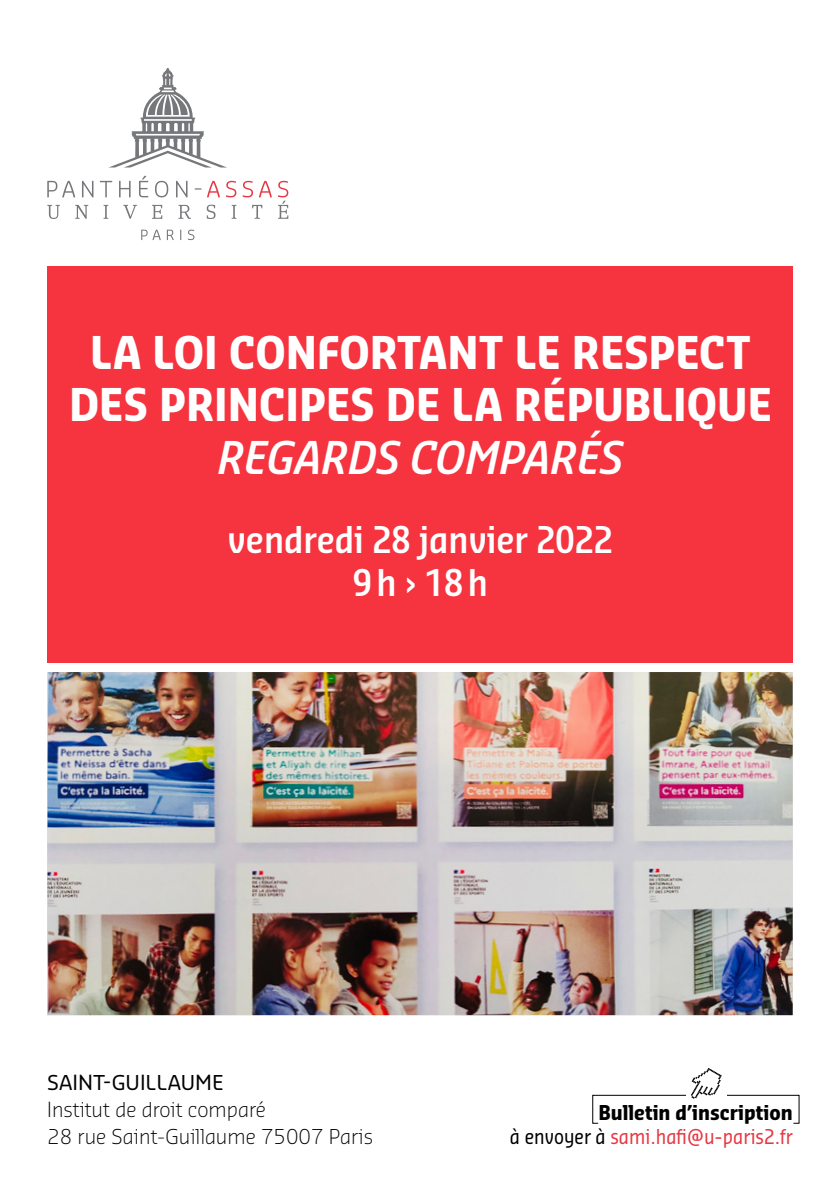
<style>
.page{position:relative;width:840px;height:1191px;background:#fff}
.page>*{position:absolute;margin:0;border:0;box-sizing:border-box;transform-origin:0 0}
.t1{font:700 44px/52.8px "Sansa Con Pro";color:#fff;text-align:center}
.t2{font:italic 600 44px "Sansa Con Pro";color:#fff}
.t3{font:600 36px/43.2px "Sansa Con Pro";color:#fff;text-align:center}
.t4{font:300 20px/26.8px "Sansa Pro";color:#000}
.t5{font:700 20px/24px "Sansa Con Pro";color:#000;text-align:right}
.t6{font:20px "Sansa Pro";color:#000}
.s1{font-weight:400}
.s2{font-weight:400;color:#e83843}
</style>
<div class="page">
<svg style="left:592px;top:1068px;width:207px;height:56px"></svg>
<img style="left:47px;top:672px;width:745px;height:343px">
<div style="left:47px;top:266px;width:745px;height:397px;background:#f5343f"></div>
<svg style="left:47px;top:181px;width:28px;height:16px"></svg>
<svg style="left:82px;top:181px;width:11px;height:16px"></svg>
<svg style="left:100px;top:181px;width:12px;height:16px"></svg>
<svg style="left:119px;top:181px;width:11px;height:16px"></svg>
<svg style="left:139px;top:176px;width:9px;height:21px"></svg>
<svg style="left:155px;top:181px;width:13px;height:16px"></svg>
<svg style="left:176px;top:181px;width:11px;height:16px"></svg>
<svg style="left:195px;top:188px;width:6px;height:2px"></svg>
<svg style="left:207px;top:181px;width:13px;height:16px"></svg>
<svg style="left:226px;top:181px;width:10px;height:16px"></svg>
<svg style="left:242px;top:181px;width:11px;height:16px"></svg>
<svg style="left:259px;top:181px;width:13px;height:16px"></svg>
<svg style="left:141px;top:230px;width:20px;height:10px"></svg>
<svg style="left:167px;top:230px;width:7px;height:10px"></svg>
<svg style="left:188px;top:230px;width:6px;height:10px"></svg>
<svg style="left:47px;top:205px;width:13px;height:14px"></svg>
<svg style="left:75px;top:205px;width:13px;height:14px"></svg>
<svg style="left:103px;top:205px;width:5px;height:14px"></svg>
<svg style="left:123px;top:205px;width:14px;height:14px"></svg>
<svg style="left:152px;top:205px;width:10px;height:14px"></svg>
<svg style="left:178px;top:205px;width:13px;height:14px"></svg>
<svg style="left:207px;top:205px;width:8px;height:14px"></svg>
<svg style="left:231px;top:205px;width:5px;height:14px"></svg>
<svg style="left:252px;top:205px;width:10px;height:14px"></svg>
<svg style="left:278px;top:181px;width:10px;height:38px"></svg>
<svg style="left:110px;top:68px;width:116px;height:99px"></svg>
<h1 class="t1" style="left:69px;top:325px;width:703px">LA LOI CONFORTANT LE RESPECT<br>DES PRINCIPES DE LA RÉPUBLIQUE</h1>
<h1 class="t2" style="left:217px;top:427px;width:407px">REGARDS COMPARÉS</h1>
<h2 class="t3" style="left:228px;top:517px;width:386px">vendredi 28 janvier 2022<br>9h › 18h</h2>
<p class="t6" style="left:47px;top:1068px;width:178px">SAINT-GUILLAUME</p>
<p class="t4" style="left:47px;top:1095px;width:327px">Institut de droit comparé<br>28 rue Saint-Guillaume 75007 Paris</p>
<p class="t5" style="left:509px;top:1100px;width:284px">Bulletin d’inscription<br><span class="s1">à envoyer à</span> <span class="s2">sami.hafi@u-paris2.fr</span></p>
</div>
